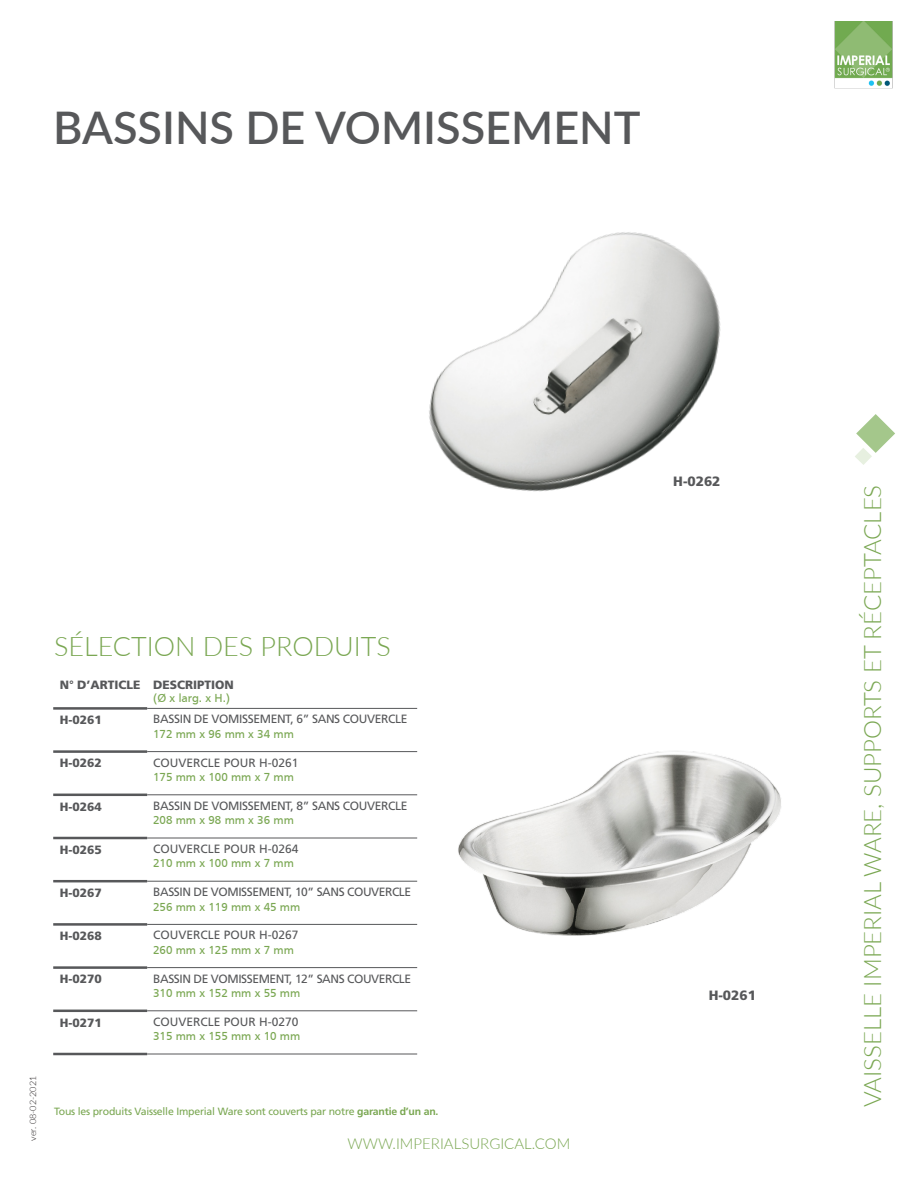
<style>
.page{position:relative;width:918px;height:1188px;background:#fff}
.page>*{position:absolute;margin:0;border:0;box-sizing:border-box;transform-origin:0 0}
.Title__A{font:600 45px "Lato";color:#57585a}
.Sub-Title___A{font:300 27px "Lato";color:#7aa752}
.t1{font:300 24px "Lato";color:#7aa752}
.t2{font:300 15px "Lato";color:#7aa752}
.t3{font:900 13.5px "Frutiger LT Std";color:#57585a}
.t4{font:12px/14.4px "Frutiger LT Std";letter-spacing:-.03em;color:#57585a}
.t5{font:12px "Frutiger";color:#7aa752}
.t6{font:12px "Frutiger LT Std";color:#57585a}
.Promotional_Text{font:900 12px "Frutiger LT Std";color:#57585a}
.t7{font:10.5px "Frutiger LT Std";letter-spacing:-.02em;color:#7aa752}
.t8{font:300 9px "Lato";color:#231f20}
.s1{font-family:"Frutiger";color:#7aa752}
.s2{font-weight:700}
</style>
<div class="page">
<svg style="left:855px;top:414px;width:40px;height:51px"></svg>
<img style="left:834px;top:21px;width:58px;height:68px">
<hr style="left:53px;top:837px;width:94px;height:2px;background:#57585a">
<hr style="left:147px;top:881px;width:270px;height:1px;background:#57585a">
<hr style="left:147px;top:924px;width:270px;height:1px;background:#57585a">
<hr style="left:147px;top:967px;width:270px;height:1px;background:#57585a">
<hr style="left:147px;top:1010px;width:270px;height:1px;background:#57585a">
<hr style="left:147px;top:1054px;width:270px;height:1px;background:#57585a">
<hr style="left:147px;top:838px;width:270px;height:1px;background:#57585a">
<hr style="left:53px;top:794px;width:94px;height:2px;background:#57585a">
<hr style="left:147px;top:794px;width:270px;height:1px;background:#57585a">
<hr style="left:53px;top:750px;width:94px;height:3px;background:#57585a">
<hr style="left:147px;top:751px;width:270px;height:1px;background:#57585a">
<hr style="left:53px;top:707px;width:94px;height:3px;background:#57585a">
<hr style="left:147px;top:708px;width:270px;height:1px;background:#57585a">
<hr style="left:53px;top:880px;width:94px;height:2px;background:#57585a">
<hr style="left:53px;top:923px;width:94px;height:3px;background:#57585a">
<hr style="left:53px;top:966px;width:94px;height:3px;background:#57585a">
<hr style="left:53px;top:1010px;width:94px;height:2px;background:#57585a">
<hr style="left:53px;top:1053px;width:94px;height:2px;background:#57585a">
<img style="left:458px;top:751px;width:323px;height:185px">
<img style="left:429px;top:232px;width:292px;height:260px">
<p class="Title__A" style="left:53px;top:95px;width:589px">BASSINS DE VOMISSEMENT</p>
<p class="t8" style="left:27px;top:1141px;width:66px;rotate:-90deg">ver. 08-02-2021</p>
<p class="Sub-Title___A" style="left:54px;top:627px;width:338px">SÉLECTION DES PRODUITS</p>
<p class="Promotional_Text" style="left:60px;top:677px;width:82px">N° D’ARTICLE</p>
<p class="Promotional_Text" style="left:153px;top:677px;width:82px">DESCRIPTION</p>
<p class="t5" style="left:153px;top:692px;width:78px">(Ø x larg. x H.)</p>
<p class="Promotional_Text" style="left:60px;top:713px;width:44px">H-0261</p>
<p class="t4" style="left:153px;top:712px;width:256px">BASSIN DE VOMISSEMENT, 6” SANS COUVERCLE<br><span class="s1">172 mm x 96 mm x 34 mm</span></p>
<p class="Promotional_Text" style="left:60px;top:756px;width:44px">H-0262</p>
<p class="t6" style="left:153px;top:755px;width:147px">COUVERCLE POUR H-0261</p>
<p class="t5" style="left:153px;top:770px;width:142px">175 mm x 100 mm x 7 mm</p>
<p class="Promotional_Text" style="left:60px;top:799px;width:44px">H-0264</p>
<p class="t4" style="left:153px;top:798px;width:256px">BASSIN DE VOMISSEMENT, 8” SANS COUVERCLE</p>
<p class="t5" style="left:153px;top:813px;width:142px">208 mm x 98 mm x 36 mm</p>
<p class="Promotional_Text" style="left:60px;top:842px;width:44px">H-0265</p>
<p class="t6" style="left:153px;top:842px;width:147px">COUVERCLE POUR H-0264</p>
<p class="t5" style="left:153px;top:857px;width:142px">210 mm x 100 mm x 7 mm</p>
<p class="Promotional_Text" style="left:60px;top:886px;width:44px">H-0267</p>
<p class="t4" style="left:153px;top:885px;width:260px">BASSIN DE VOMISSEMENT, 10” SANS COUVERCLE</p>
<p class="t5" style="left:153px;top:900px;width:149px">256 mm x 119 mm x 45 mm</p>
<p class="Promotional_Text" style="left:60px;top:929px;width:44px">H-0268</p>
<p class="t6" style="left:153px;top:928px;width:147px">COUVERCLE POUR H-0267</p>
<p class="t5" style="left:153px;top:943px;width:142px">260 mm x 125 mm x 7 mm</p>
<p class="Promotional_Text" style="left:60px;top:972px;width:44px">H-0270</p>
<p class="t4" style="left:153px;top:971px;width:260px">BASSIN DE VOMISSEMENT, 12” SANS COUVERCLE</p>
<p class="t5" style="left:153px;top:986px;width:149px">310 mm x 152 mm x 55 mm</p>
<p class="Promotional_Text" style="left:60px;top:1015px;width:44px">H-0271</p>
<p class="t6" style="left:153px;top:1015px;width:147px">COUVERCLE POUR H-0270</p>
<p class="t5" style="left:153px;top:1029px;width:149px">315 mm x 155 mm x 10 mm</p>
<p class="t7" style="left:54px;top:1105px;width:386px">Tous les produits Vaisselle Imperial Ware sont couverts par notre <span class="s2">garantie d’un an.</span></p>
<p class="t2" style="left:348px;top:1133px;width:224px">WWW.IMPERIALSURGICAL.COM</p>
<p class="t3" style="left:673px;top:473px;width:49px">H-0262</p>
<p class="t3" style="left:709px;top:987px;width:49px">H-0261</p>
<h3 class="t1" style="left:856px;top:1107px;width:624px;rotate:-90deg">VAISSELLE IMPERIAL WARE, SUPPORTS ET RÉCEPTACLES</h3>
</div>
